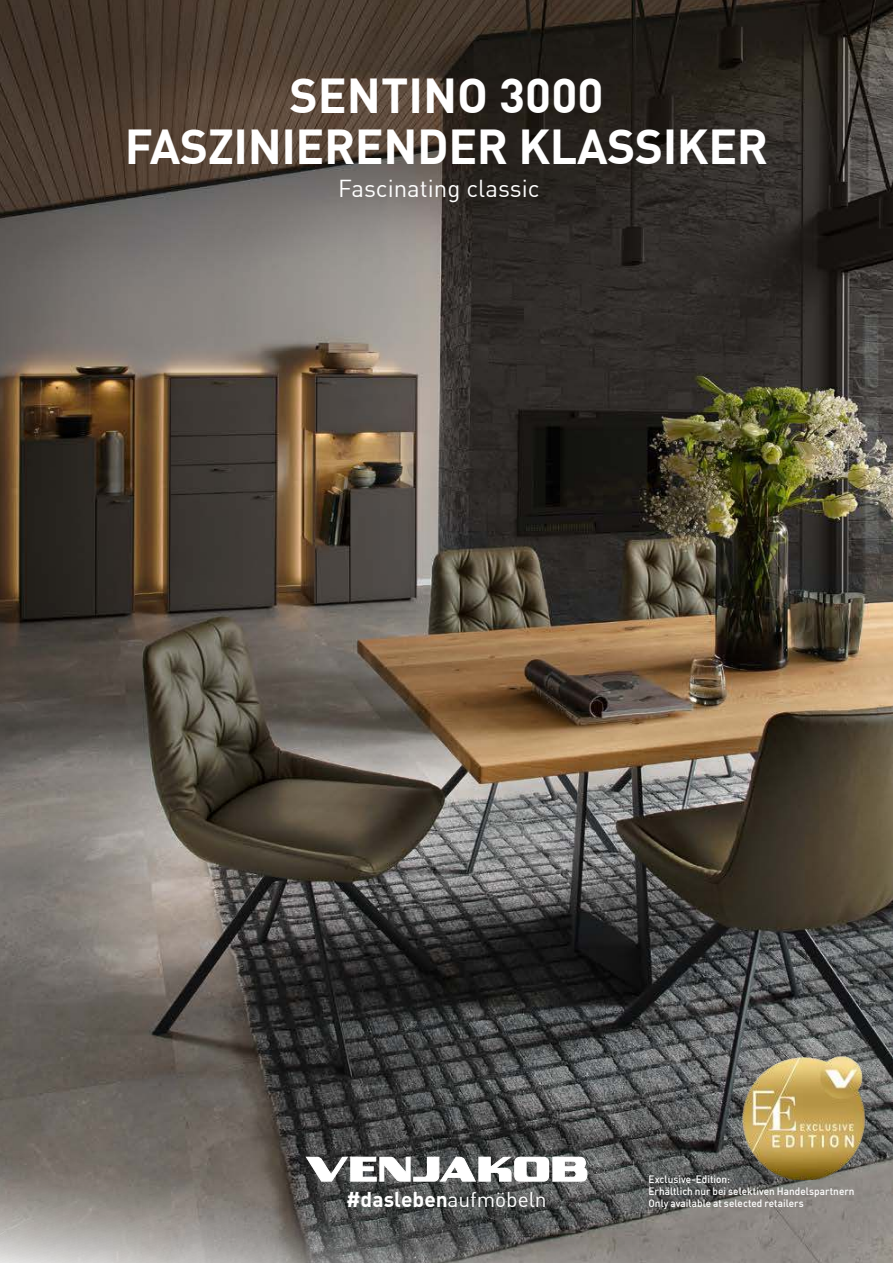
<style>
.page{position:relative;width:893px;height:1263px;background:#fff}
.page>*{position:absolute;margin:0;border:0;box-sizing:border-box;transform-origin:0 0}
.t1{font:700 48px "DIN Offc";letter-spacing:-.01em;color:#fff}
.t2{font:24px "DIN Offc Pro";color:#fff}
.t3{font:700 21px "DIN Offc";color:#fff}
.t4{font:500 10.5px/12px "DIN Offc Pro";letter-spacing:.005em;color:#fff;scale:.95 1}
.s1{font-family:"DIN Offc Pro";font-weight:400}
</style>
<div class="page">
<img style="left:0;top:0;width:893px;height:1037px">
<svg style="left:0;top:1037px;width:893px;height:226px;background:#656360"></svg>
<svg style="left:305px;top:1157px;width:282px;height:25px"></svg>
<img style="left:739px;top:1053px;width:130px;height:126px">
<h1 class="t1" style="left:289px;top:70px;width:316px">SENTINO 3000</h1>
<h1 class="t1" style="left:125px;top:121px;width:645px">FASZINIERENDER KLASSIKER</h1>
<h2 class="t2" style="left:338px;top:176px;width:203px">Fascinating classic</h2>
<h3 class="t3" style="left:346px;top:1188px;width:202px">#dasleben<span class="s1">aufmöbeln</span></h3>
<p class="t4" style="left:648px;top:1174px;width:218px">Exclusive-Edition:<br>Erhältlich nur bei selektiven Handelspartnern<br>Only available at selected retailers</p>
</div>
